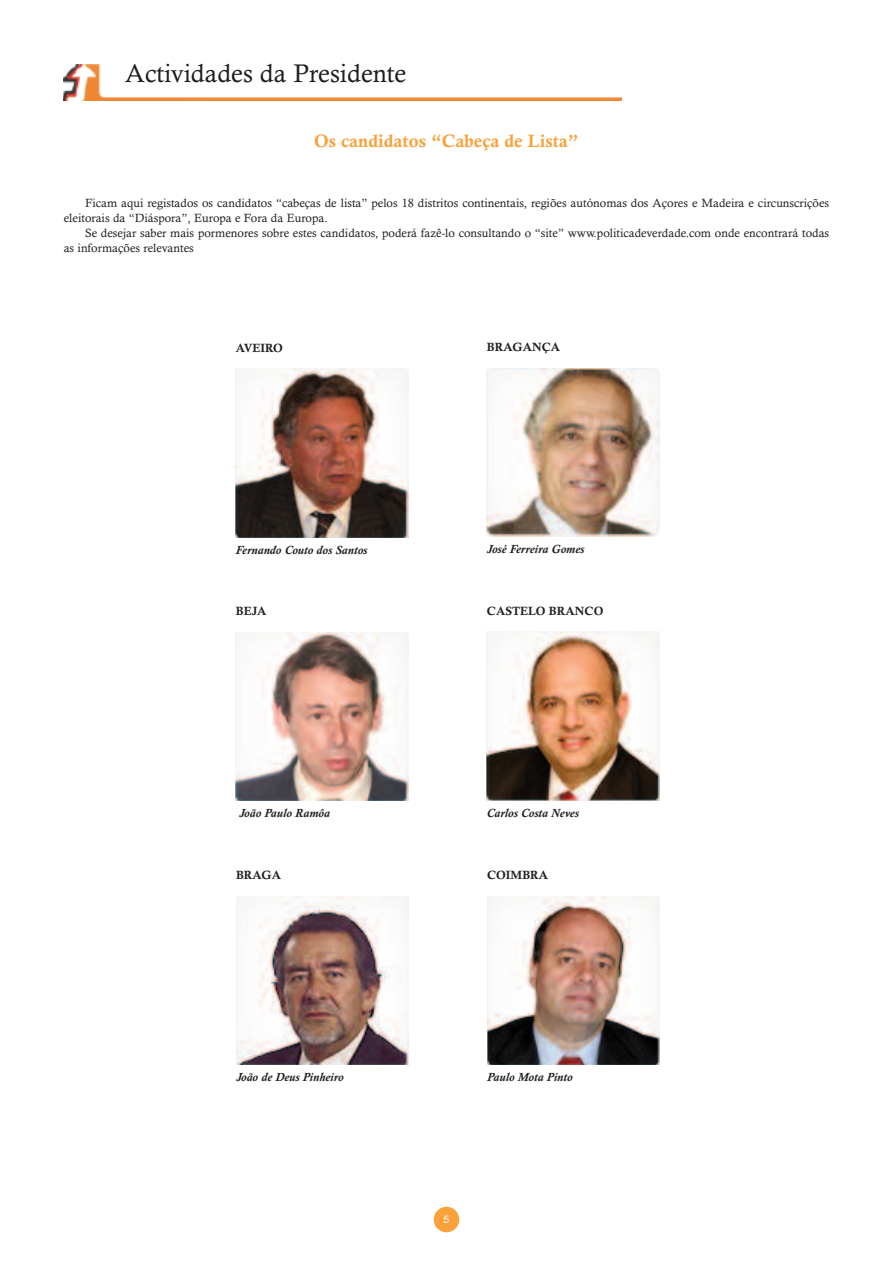
<style>
.page{position:relative;width:893px;height:1263px;background:#fff}
.page>*{position:absolute;margin:0;border:0;box-sizing:border-box;transform-origin:0 0}
.t1{font:25.65px "Calisto";color:#201d1e}
.t2{font:18px "Calis MT Bol";color:#f9a13b}
.t3{font:12px/15px "Calisto";color:#231f20}
.t4{font:italic 700 12px "Calisto";color:#231f20}
.t5{font:12px "Calis MT Bol";color:#231f20}
.t6{font:10.5px "Arial";color:#fff}
</style>
<div class="page">
<div style="left:434px;top:1207px;width:25px;height:25px;background:#f9a13b;border-radius:50%"></div>
<img style="left:63px;top:65px;width:559px;height:36px">
<img style="left:236px;top:369px;width:172px;height:168px">
<img style="left:236px;top:632px;width:172px;height:168px">
<img style="left:236px;top:896px;width:172px;height:169px">
<img style="left:487px;top:369px;width:172px;height:168px">
<img style="left:487px;top:632px;width:172px;height:168px">
<img style="left:487px;top:896px;width:172px;height:168px">
<h1 class="t1" style="left:125px;top:59px;width:283px">Actividades da Presidente</h1>
<h2 class="t2" style="left:314px;top:130px;width:266px">Os candidatos “Cabeça de Lista”</h2>
<p class="t3" style="left:64px;top:195px;width:767px;text-indent:21px">Ficam aqui registados os candidatos “cabeças de lista” pelos 18 distritos continentais, regiões autónomas dos Açores e Madeira e circunscrições eleitorais da “Diáspora”, Europa e Fora da Europa.</p>
<p class="t3" style="left:64px;top:225px;width:767px;text-indent:21px">Se desejar saber mais pormenores sobre estes candidatos, poderá fazê-lo consultando o “site” www.politicadeverdade.com onde encontrará todas as informações relevantes</p>
<p class="t5" style="left:236px;top:340px;width:49px">AVEIRO</p>
<p class="t5" style="left:487px;top:340px;width:75px">BRAGANÇA</p>
<p class="t4" style="left:236px;top:542px;width:133px">Fernando Couto dos Santos</p>
<p class="t4" style="left:487px;top:542px;width:99px">José Ferreira Gomes</p>
<p class="t5" style="left:236px;top:604px;width:32px">BEJA</p>
<p class="t5" style="left:487px;top:603px;width:118px">CASTELO BRANCO</p>
<p class="t4" style="left:239px;top:806px;width:92px">João Paulo Ramôa</p>
<p class="t4" style="left:487px;top:805px;width:93px">Carlos Costa Neves</p>
<p class="t5" style="left:236px;top:868px;width:47px">BRAGA</p>
<p class="t5" style="left:487px;top:867px;width:63px">COIMBRA</p>
<p class="t4" style="left:236px;top:1070px;width:109px">João de Deus Pinheiro</p>
<p class="t4" style="left:487px;top:1069px;width:87px">Paulo Mota Pinto</p>
<p class="t6" style="left:444px;top:1216px;width:7px">5</p>
</div>
